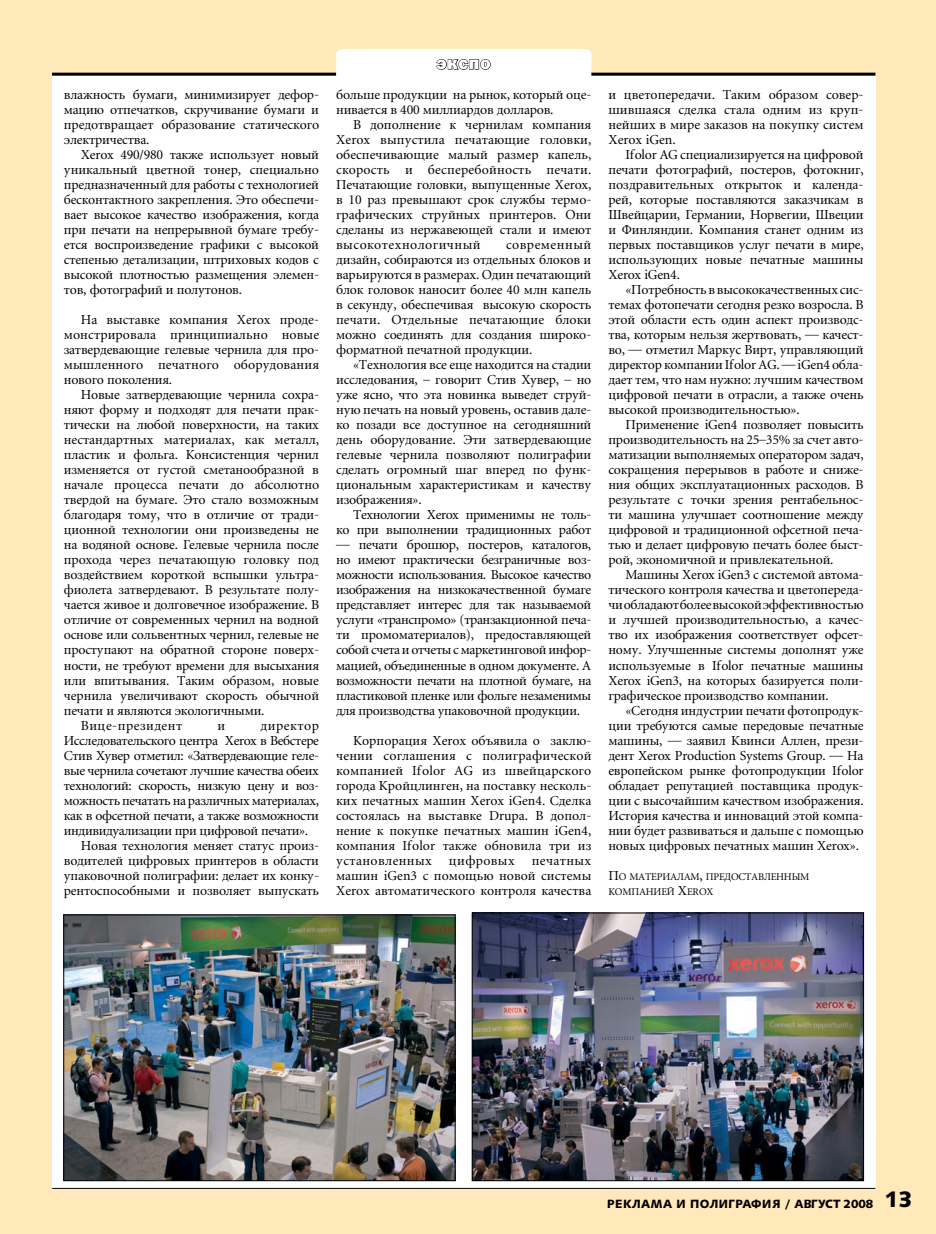
<style>
.page{position:relative;width:936px;height:1234px;background:#fff}
.page>*{position:absolute;margin:0;border:0;box-sizing:border-box;transform-origin:0 0}
.t1{font:18px "Franklin Gothic Heavy C";letter-spacing:.025em;color:#fff}
.t2{font:13.5px/15px "Miniature";letter-spacing:-.015em;color:#000;text-align:justify}
.t3{font:13.5px "Miniature";letter-spacing:.035em;color:#000}
.t4{font:13.5px "Miniature";letter-spacing:.025em;color:#000}
.t5{font:900 12px "Humanist 531 CBT";letter-spacing:.03em;color:#000}
.t6{font:10.2px/15px "Miniature";letter-spacing:-.02em;color:#000}
.s1{font-size:13.5px}
.s2{font-size:22.5px}
</style>
<div class="page">
<div style="left:0;top:0;width:935px;height:1233px;background:#ffe9ba"></div>
<div style="left:52px;top:76px;width:823px;height:1111px;background:#fff"></div>
<hr style="left:52px;top:73px;width:823px;height:3px;background:#000">
<hr style="left:52px;top:1187px;width:823px;height:1px;background:#000">
<img style="left:66px;top:916px;width:387px;height:262px">
<div style="left:64px;top:914px;width:391px;height:266px;border:1px solid #000"></div>
<img style="left:474px;top:914px;width:387px;height:264px">
<div style="left:472px;top:912px;width:391px;height:268px;border:1px solid #000"></div>
<div style="left:336px;top:49px;width:255px;height:34px;background:#fff;border-radius:6px"></div>
<svg style="left:436px;top:59px;width:55px;height:11px"></svg>
<p class="t2" style="left:64px;top:88px;width:257px">влажность бумаги, минимизирует дефор&shy;мацию отпечатков, скручивание бумаги и предотвращает образование статического электричества.</p>
<p class="t2" style="left:64px;top:148px;width:257px;text-indent:17px">Xerox 490/980 также использует новый уникальный цветной тонер, специально предназначенный для работы с технологией бесконтактного закрепления. Это обеспечи&shy;вает высокое качество изображения, когда при печати на непрерывной бумаге требу&shy;ется воспроизведение графики с высокой степенью детализации, штриховых кодов с высокой плотностью размещения элемен&shy;тов, фотографий и полутонов.</p>
<p class="t2" style="left:64px;top:313px;width:257px;text-indent:17px">На выставке компания Xerox проде&shy;монстрировала принципиально новые затвердевающие гелевые чернила для про&shy;мышленного печатного оборудования нового поколения.</p>
<p class="t2" style="left:81px;top:388px;width:240px">Новые затвердевающие чернила сохра-</p>
<p class="t2" style="left:64px;top:403px;width:257px">няют форму и подходят для печати прак-</p>
<p class="t2" style="left:64px;top:418px;width:257px">тически на любой поверхности, на таких</p>
<p class="t2" style="left:64px;top:433px;width:257px">нестандартных материалах, как металл,</p>
<p class="t2" style="left:64px;top:448px;width:257px">пластик и фольга. Консистенция чернил</p>
<p class="t2" style="left:64px;top:463px;width:257px">изменяется от густой сметанообразной в</p>
<p class="t2" style="left:64px;top:478px;width:257px">начале процесса печати до абсолютно</p>
<p class="t2" style="left:64px;top:493px;width:257px">твердой на бумаге. Это стало возможным</p>
<p class="t2" style="left:64px;top:508px;width:257px">благодаря тому, что в отличие от тради-</p>
<p class="t2" style="left:64px;top:523px;width:257px">ционной технологии они произведены не</p>
<p class="t2" style="left:64px;top:538px;width:257px">на водяной основе. Гелевые чернила после</p>
<p class="t2" style="left:64px;top:553px;width:257px">прохода через печатающую головку под</p>
<p class="t2" style="left:64px;top:568px;width:257px">воздействием короткой вспышки ультра-</p>
<p class="t2" style="left:64px;top:583px;width:257px">фиолета затвердевают. В результате полу-</p>
<p class="t2" style="left:64px;top:598px;width:257px">чается живое и долговечное изображение. В</p>
<p class="t2" style="left:64px;top:613px;width:257px">отличие от современных чернил на водной</p>
<p class="t2" style="left:64px;top:628px;width:257px">основе или сольвентных чернил, гелевые не</p>
<p class="t2" style="left:64px;top:643px;width:257px">проступают на обратной стороне поверх-</p>
<p class="t2" style="left:64px;top:658px;width:257px">ности, не требуют времени для высыхания</p>
<p class="t2" style="left:64px;top:673px;width:257px">или впитывания. Таким образом, новые</p>
<p class="t2" style="left:64px;top:688px;width:257px">чернила увеличивают скорость обычной</p>
<p class="t2" style="left:64px;top:703px;width:202px">печати и являются экологичными.</p>
<p class="t3" style="left:81px;top:718px;width:103px">Вице-президент</p>
<p class="t2" style="left:217px;top:718px;width:9px">и</p>
<p class="t3" style="left:260px;top:718px;width:60px">директор</p>
<p class="t2" style="left:64px;top:733px;width:257px">Исследовательского центра Xerox в Вебстере</p>
<p class="t2" style="left:64px;top:748px;width:257px">Стив Хувер отметил: «Затвердевающие геле-</p>
<p class="t2" style="left:64px;top:763px;width:257px">вые чернила сочетают лучшие качества обеих</p>
<p class="t2" style="left:64px;top:778px;width:257px">технологий: скорость, низкую цену и воз-</p>
<p class="t2" style="left:64px;top:793px;width:257px">можность печатать на различных материалах,</p>
<p class="t2" style="left:64px;top:808px;width:257px">как в офсетной печати, а также возможности</p>
<p class="t2" style="left:64px;top:823px;width:246px">индивидуализации при цифровой печати».</p>
<p class="t2" style="left:81px;top:838px;width:240px">Новая технология меняет статус произ-</p>
<p class="t2" style="left:64px;top:853px;width:257px">водителей цифровых принтеров в области</p>
<p class="t2" style="left:64px;top:868px;width:257px">упаковочной полиграфии: делает их конку-</p>
<p class="t2" style="left:64px;top:883px;width:257px">рентоспособными и позволяет выпускать</p>
<h1 class="t1" style="left:436px;top:53px;width:56px">экспо</h1>
<p class="t2" style="left:336px;top:88px;width:257px">больше продукции на рынок, который оце&shy;нивается в 400 миллиардов долларов.</p>
<p class="t2" style="left:336px;top:118px;width:257px;text-indent:17px">В дополнение к чернилам компания Xerox выпустила печатающие головки, обеспечивающие малый размер капель, скорость и бесперебойность печати.<br>Печатающие головки, выпущенные Xerox, в 10 раз превышают срок службы термо&shy;графических струйных принтеров. Они сделаны из нержавеющей стали и имеют высокотехнологичный</p>
<p class="t2" style="left:336px;top:238px;width:257px;text-indent:170px">современный дизайн, собираются из отдельных блоков и варьируются в размерах. Один печатающий блок головок наносит более 40 млн капель в секунду, обеспечивая высокую скорость печати. Отдельные печатающие блоки можно соединять для создания широко&shy;форматной печатной продукции.</p>
<p class="t2" style="left:336px;top:358px;width:257px;text-indent:17px">«Технология все еще находится на стадии исследования, – говорит Стив Хувер, – но уже ясно, что эта новинка выведет струй&shy;ную печать на новый уровень, оставив дале&shy;ко позади все доступное на сегодняшний день оборудование. Эти затвердевающие гелевые чернила позволяют полиграфии сделать огромный шаг вперед по функ&shy;циональным характеристикам и качеству изображения».</p>
<p class="t2" style="left:336px;top:508px;width:257px;text-align:right">Технологии Xerox применимы не толь-<br>ко при выполнении традиционных работ</p>
<p class="t2" style="left:336px;top:538px;width:257px">— печати брошюр, постеров, каталогов, но имеют практически безграничные воз&shy;можности использования. Высокое качество изображения на низкокачественной бумаге представляет интерес для так называемой услуги «транспромо» (транзакционной печа&shy;ти промоматериалов), предоставляющей собой счета и отчеты с маркетинговой инфор&shy;мацией, объединенные в одном документе. А возможности печати на плотной бумаге, на пластиковой пленке или фольге незаменимы для производства упаковочной продукции.</p>
<p class="t2" style="left:336px;top:733px;width:257px;text-indent:17px">Корпорация Xerox объявила о заклю&shy;чении соглашения с полиграфической компанией Ifolor AG из швейцарского города Кройцлинген, на поставку несколь&shy;ких печатных машин Xerox iGen4. Сделка состоялась на выставке Drupa. В допол&shy;нение к покупке печатных машин iGen4, компания Ifolor также обновила три из установленных</p>
<p class="t4" style="left:449px;top:853px;width:67px">цифровых</p>
<p class="t2" style="left:336px;top:853px;width:257px;text-indent:196px">печатных машин iGen3 с помощью новой системы Xerox автоматического контроля качества</p>
<p class="t2" style="left:608px;top:88px;width:257px">и цветопередачи. Таким образом совер&shy;шившаяся сделка стала одним из круп&shy;нейших в мире заказов на покупку систем Xerox iGen.</p>
<p class="t2" style="left:608px;top:148px;width:257px;text-indent:17px">Ifolor AG специализируется на цифровой печати фотографий, постеров, фотокниг, поздравительных открыток и календа&shy;рей, которые поставляются заказчикам в Швейцарии, Германии, Норвегии, Швеции и Финляндии. Компания станет одним из первых поставщиков услуг печати в мире, использующих новые печатные машины Xerox iGen4.</p>
<p class="t2" style="left:608px;top:283px;width:257px;text-indent:17px">«Потребность в высококачественных сис&shy;темах фотопечати сегодня резко возросла. В этой области есть один аспект производс&shy;тва, которым нельзя жертвовать, — качест&shy;во, — отметил Маркус Вирт, управляющий директор компании Ifolor AG. — iGen4 обла&shy;дает тем, что нам нужно: лучшим качеством цифровой печати в отрасли, а также очень высокой производительностью».</p>
<p class="t2" style="left:608px;top:418px;width:257px;text-indent:17px">Применение iGen4 позволяет повысить производительность на 25–35% за счет авто&shy;матизации выполняемых оператором задач, сокращения перерывов в работе и сниже&shy;ния общих эксплуатационных расходов. В результате с точки зрения рентабельнос&shy;ти машина улучшает соотношение между цифровой и традиционной офсетной печа&shy;тью и делает цифровую печать более быст&shy;рой, экономичной и привлекательной.</p>
<p class="t2" style="left:608px;top:568px;width:257px;text-indent:17px">Машины Xerox iGen3 с системой автома&shy;тического контроля качества и цветопереда&shy;чи обладают более высокой эффективностью и лучшей производительностью, а качес&shy;тво их изображения соответствует офсет&shy;ному. Улучшенные системы дополнят уже используемые в Ifolor печатные машины Xerox iGen3, на которых базируется поли&shy;графическое производство компании.</p>
<p class="t2" style="left:608px;top:703px;width:257px;text-indent:17px">«Сегодня индустрии печати фотопродук&shy;ции требуются самые передовые печатные машины, — заявил Квинси Аллен, прези&shy;дент Xerox Production Systems Group. — На европейском рынке фотопродукции Ifolor обладает репутацией поставщика продук&shy;ции с высочайшим качеством изображения.<br>История качества и инноваций этой компа&shy;нии будет развиваться и дальше с помощью новых цифровых печатных машин Xerox».</p>
<p class="t6" style="left:608px;top:869px;width:202px"><span class="s1">П</span>О МАТЕРИАЛАМ<span class="s1">,</span> ПРЕДОСТАВЛЕННЫМ<br>КОМПАНИЕЙ <span class="s1">X</span>EROX</p>
<p class="t5" style="left:607px;top:1195px;width:307px">Реклама и Полиграфия / август 2008 <span class="s2">13</span></p>
</div>
